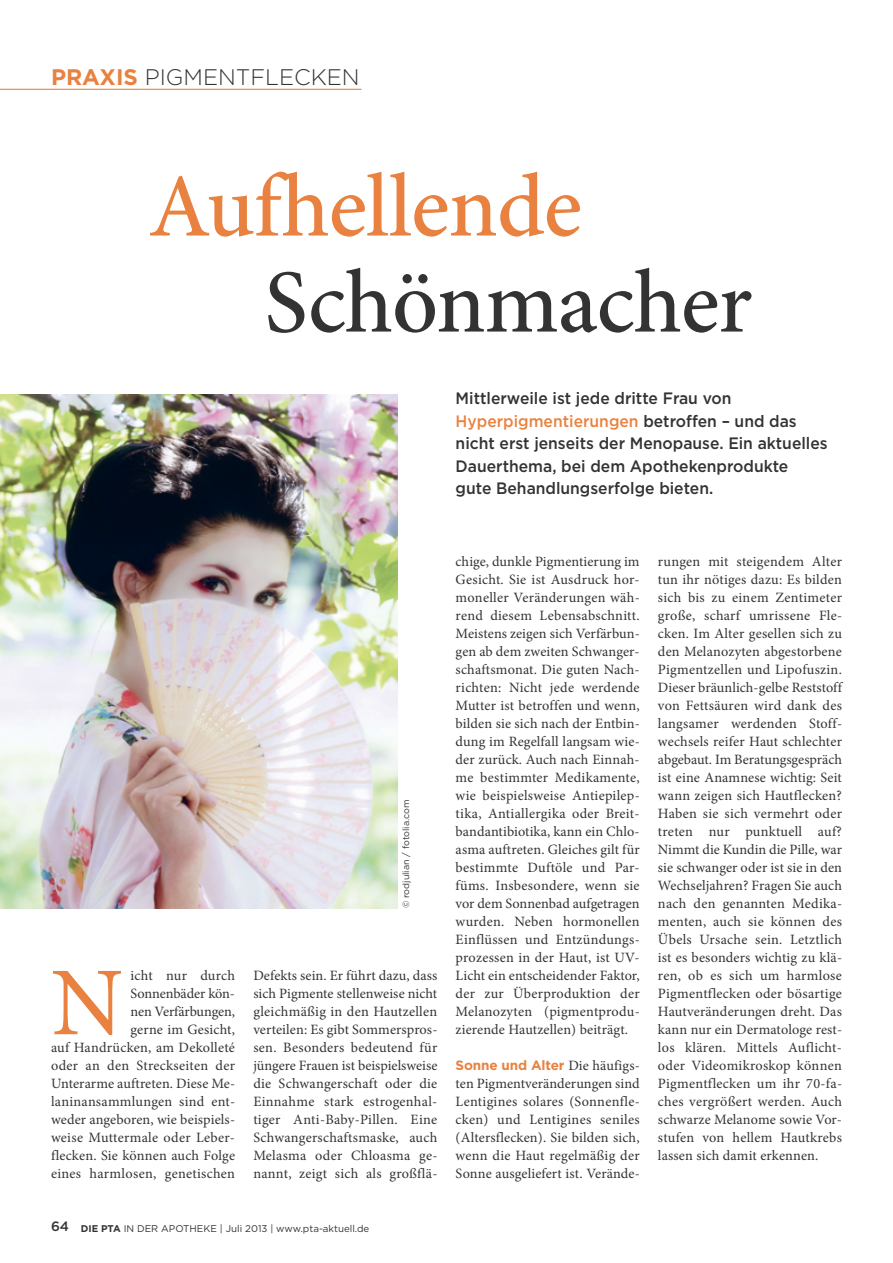
<style>
.page{position:relative;width:893px;height:1263px;background:#fff}
.page>*{position:absolute;margin:0;border:0;box-sizing:border-box;transform-origin:0 0}
.t1{font:97.35px "Minion Pro";color:#e98240}
.t2{font:500 90px "Minion Pro";letter-spacing:-.01em;color:#e98240}
.t3{font:500 90px "Minion Pro";letter-spacing:-.01em;color:#343334}
.t4{font:300 22.5px "Gotham";color:#343334}
.t5{font:500 16.5px/22.5px "Gotham";color:#343334;scale:.95 1}
.t6{font:14.25px/18px "Minion Pro";letter-spacing:.01em;color:#343334;text-align:justify}
.t7{font:700 13.5px "Gotham";letter-spacing:-.01em;color:#e98240}
.t8{font:9.75px "Gotham";color:#343334}
.t9{font:9px "Gotham";color:#343334}
.s1{font-weight:700;color:#e98240}
.s2{color:#e98240}
.s3{font-weight:500;font-size:13.5px}
.s4{font-weight:700}
.s5{font-family:"Minion Pro";font-weight:400;font-size:14.25px;color:#343334}
</style>
<div class="page">
<hr style="left:0;top:89px;width:361px;height:1px;background:#e98240">
<img style="left:0;top:395px;width:398px;height:513px">
<h3 class="t4" style="left:51px;top:68px;width:310px"><span class="s1">PRAXIS</span> PIGMENTFLECKEN</h3>
<h2 class="t2" style="left:148px;top:152px;width:435px">Aufhellende</h2>
<h2 class="t3" style="left:264px;top:248px;width:489px">Schönmacher</h2>
<p class="t5" style="left:456px;top:388px;width:393px">Mittlerweile ist jede dritte Frau von <span class="s2">Hyperpigmentierungen</span> betroffen – und das nicht erst jenseits der Menopause. Ein aktuelles Dauerthema, bei dem Apothekenprodukte gute Behandlungserfolge bieten.</p>
<p class="t9" style="left:403px;top:908px;width:110px;rotate:-90deg">© rodjulian / fotolia.com</p>
<p class="t6" style="left:51px;top:968px;width:186px;text-align:right">icht nur durch<br>Sonnenbäder kön-<br>nen Verfärbungen,<br>gerne im Gesicht,<br>auf Handrücken, am Dekolleté oder an den Streckseiten der<br>Unterarme auftreten. Diese Me&shy;laninansammlungen sind ent&shy;weder angeboren, wie beispiels&shy;weise Muttermale oder Leber&shy;flecken. Sie können auch Folge eines harmlosen, genetischen</p>
<p class="t6" style="left:253px;top:968px;width:186px">Defekts sein. Er führt dazu, dass sich Pigmente stellenweise nicht gleichmäßig in den Hautzellen verteilen: Es gibt Sommerspros&shy;sen. Besonders bedeutend für jüngere Frauen ist beispielsweise die Schwangerschaft oder die Einnahme stark estrogenhal&shy;tiger Anti-Baby-Pillen. Eine Schwangerschaftsmaske, auch Melasma oder Chloasma ge&shy;nannt, zeigt sich als großflä-</p>
<h1 class="t1" style="left:51px;top:965px;width:74px">N</h1>
<p class="t8" style="left:51px;top:1225px;width:320px"><span class="s3">64</span> <span class="s4">DIE PTA</span> IN DER APOTHEKE | Juli 2013 | www.pta-aktuell.de</p>
<p class="t6" style="left:456px;top:554px;width:186px">chige, dunkle Pigmentierung im Gesicht. Sie ist Ausdruck hor&shy;moneller Veränderungen wäh&shy;rend diesem Lebensabschnitt.<br>Meistens zeigen sich Verfärbun&shy;gen ab dem zweiten Schwanger&shy;schaftsmonat. Die guten Nach&shy;richten: Nicht jede werdende Mutter ist betroffen und wenn, bilden sie sich nach der Entbin&shy;dung im Regelfall langsam wie&shy;der zurück. Auch nach Einnah&shy;me bestimmter Medikamente, wie beispielsweise Antiepilep&shy;tika, Antiallergika oder Breit&shy;bandantibiotika, kann ein Chlo&shy;asma auftreten. Gleiches gilt für bestimmte Duftöle und Par&shy;füms. Insbesondere, wenn sie vor dem Sonnenbad aufgetragen wurden. Neben hormonellen Einflüssen und Entzündungs&shy;prozessen in der Haut, ist UV-Licht ein entscheidender Faktor, der zur Überproduktion der Melanozyten (pigmentprodu&shy;zierende Hautzellen) beiträgt.</p>
<p class="t7" style="left:456px;top:1060px;width:186px">Sonne und Alter <span class="s5">Die häufigs-</span></p>
<p class="t6" style="left:456px;top:1076px;width:186px">ten Pigmentveränderungen sind Lentigines solares (Sonnenfle&shy;cken) und Lentigines seniles (Altersflecken). Sie bilden sich, wenn die Haut regelmäßig der Sonne ausgeliefert ist. Verände-</p>
<p class="t6" style="left:658px;top:554px;width:186px">rungen mit steigendem Alter tun ihr nötiges dazu: Es bilden sich bis zu einem Zentimeter große, scharf umrissene Fle&shy;cken. Im Alter gesellen sich zu den Melanozyten abgestorbene Pigmentzellen und Lipofuszin.<br>Dieser bräunlich-gelbe Reststoff von Fettsäuren wird dank des langsamer werdenden Stoff&shy;wechsels reifer Haut schlechter abgebaut. Im Beratungsgespräch ist eine Anamnese wichtig: Seit wann zeigen sich Hautflecken?<br>Haben sie sich vermehrt oder treten nur punktuell auf?<br>Nimmt die Kundin die Pille, war sie schwanger oder ist sie in den Wechseljahren? Fragen Sie auch nach den genannten Medika&shy;menten, auch sie können des Übels Ursache sein. Letztlich ist es besonders wichtig zu klä&shy;ren, ob es sich um harmlose Pigmentflecken oder bösartige Hautveränderungen dreht. Das kann nur ein Dermatologe rest&shy;los klären. Mittels Auflicht&shy;oder Videomikroskop können Pigmentflecken um ihr 70-fa&shy;ches vergrößert werden. Auch schwarze Melanome sowie Vor&shy;stufen von hellem Hautkrebs lassen sich damit erkennen.</p>
</div>
